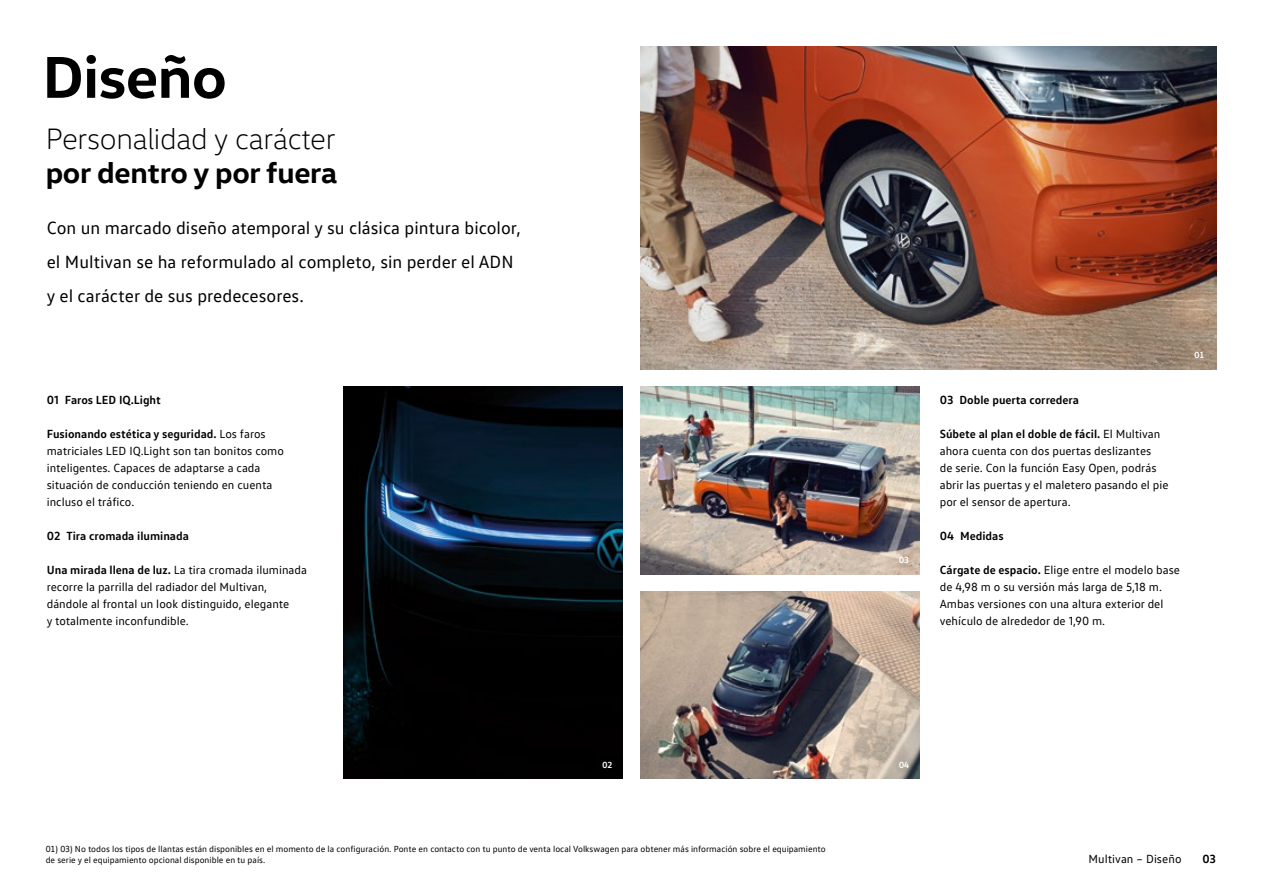
<style>
.page{position:relative;width:1263px;height:893px;background:#fff}
.page>*{position:absolute;margin:0;border:0;box-sizing:border-box;transform-origin:0 0}
.t1{font:700 60px "VW Head";letter-spacing:-.01em;color:#000}
.t2{font:300 30px "VW Head";letter-spacing:-.01em;color:#000}
.t3{font:700 30px "VW Head";letter-spacing:-.01em;color:#000}
.t4{font:18px/34px "VW Text";color:#000}
.t5{font:12px/17px "VW Text";color:#000}
.t6{font:700 12px "VW Text";color:#000}
.t7{font:9px/11.7px "VW Text";color:#000}
.t8{font:700 9px "VW Text";color:#fff}
.s1{font-weight:700}
</style>
<div class="page">
<img style="left:343px;top:387px;width:280px;height:391px">
<img style="left:640px;top:47px;width:576px;height:323px">
<img style="left:640px;top:387px;width:279px;height:187px">
<img style="left:640px;top:591px;width:279px;height:187px">
<h1 class="t1" style="left:43px;top:38px;width:186px">Diseño</h1>
<h2 class="t2" style="left:46px;top:121px;width:291px">Personalidad y carácter</h2>
<h2 class="t3" style="left:46px;top:153px;width:293px">por dentro y por fuera</h2>
<h3 class="t4" style="left:47px;top:210px;width:476px">Con un marcado diseño atemporal y su clásica pintura bicolor, el Multivan se ha reformulado al completo, sin perder el ADN y el carácter de sus predecesores.</h3>
<p class="t6" style="left:47px;top:392px;width:116px">01 Faros LED IQ.Light</p>
<p class="t5" style="left:47px;top:425px;width:239px"><span class="s1">Fusionando estética y seguridad.</span> Los faros matriciales LED IQ.Light son tan bonitos como inteligentes. Capaces de adaptarse a cada situación de conducción teniendo en cuenta incluso el tráfico.</p>
<p class="t6" style="left:47px;top:528px;width:144px">02 Tira cromada iluminada</p>
<p class="t5" style="left:47px;top:561px;width:262px"><span class="s1">Una mirada llena de luz.</span> La tira cromada iluminada recorre la parrilla del radiador del Multivan, dándole al frontal un look distinguido, elegante<br>y totalmente inconfundible.</p>
<p class="t8" style="left:899px;top:554px;width:11px">03</p>
<p class="t6" style="left:940px;top:392px;width:141px">03 Doble puerta corredera</p>
<p class="t5" style="left:940px;top:425px;width:230px"><span class="s1">Súbete al plan el doble de fácil.</span> El Multivan ahora cuenta con dos puertas deslizantes<br>de serie. Con la función Easy Open, podrás abrir las puertas y el maletero pasando el pie por el sensor de apertura.</p>
<p class="t6" style="left:940px;top:528px;width:65px">04 Medidas</p>
<p class="t5" style="left:940px;top:561px;width:242px"><span class="s1">Cárgate de espacio.</span> Elige entre el modelo base de 4,98 m o su versión más larga de 5,18 m.<br>Ambas versiones con una altura exterior del vehículo de alrededor de 1,90 m.</p>
<p class="t8" style="left:1194px;top:349px;width:11px">01</p>
<p class="t8" style="left:602px;top:758px;width:11px">02</p>
<p class="t8" style="left:899px;top:758px;width:11px">04</p>
<p class="t7" style="left:46px;top:842px;width:781px">01) 03) No todos los tipos de llantas están disponibles en el momento de la configuración. Ponte en contacto con tu punto de venta local Volkswagen para obtener más información sobre el equipamiento de serie y el equipamiento opcional disponible en tu país.</p>
<p class="t5" style="left:1088px;top:850px;width:95px">Multivan – Diseño</p>
<p class="t6" style="left:1203px;top:851px;width:15px">03</p>
</div>
